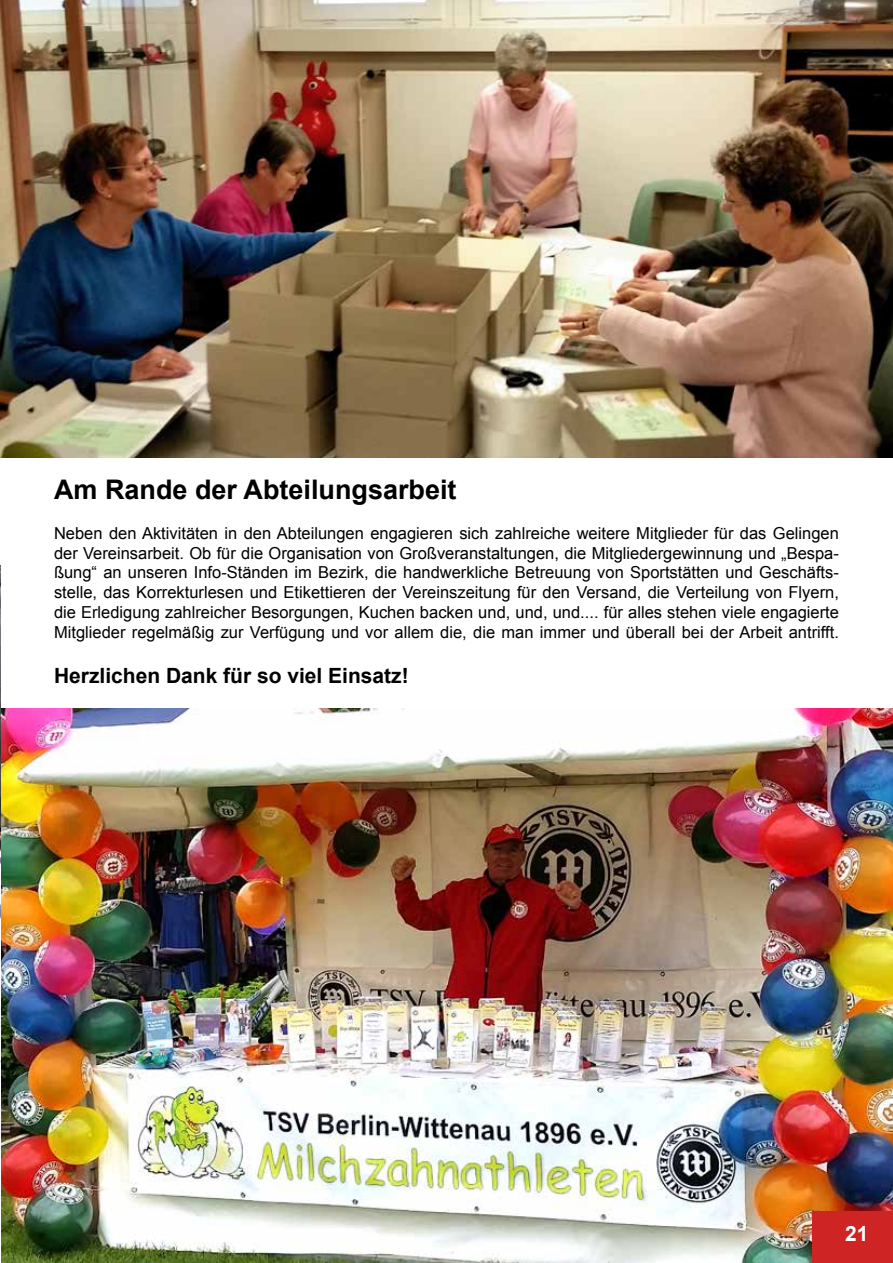
<style>
.page{position:relative;width:893px;height:1263px;background:#fff}
.page>*{position:absolute;margin:0;border:0;box-sizing:border-box;transform-origin:0 0}
.t1{font:700 27px "Arial";color:#000}
.t2{font:700 21px "Arial";color:#000}
.t3{font:700 21px "Arial";color:#fff}
.t4{font:16.5px/19.8px "Arial";color:#000;text-align:justify}
</style>
<div class="page">
<img style="left:1px;top:708px;width:892px;height:555px">
<div style="left:812px;top:1212px;width:81px;height:51px;background:#ce2424"></div>
<img style="left:0;top:566px;width:1px;height:497px">
<img style="left:1px;top:0;width:892px;height:457px">
<h1 class="t1" style="left:54px;top:471px;width:404px">Am Rande der Abteilungsarbeit</h1>
<p class="t4" style="left:54px;top:523px;width:786px">Neben den Aktivitäten in den Abteilungen engagieren sich zahlreiche weitere Mitglieder für das Gelingen der Vereinsarbeit. Ob für die Organisation von Großveranstaltungen, die Mitgliedergewinnung und „Bespa&shy;ßung“ an unseren Info-Ständen im Bezirk, die handwerkliche Betreuung von Sportstätten und Geschäfts&shy;stelle, das Korrekturlesen und Etikettieren der Vereinszeitung für den Versand, die Verteilung von Flyern, die Erledigung zahlreicher Besorgungen, Kuchen backen und, und, und.... für alles stehen viele engagierte Mitglieder regelmäßig zur Verfügung und vor allem die, die man immer und überall bei der Arbeit antrifft.</p>
<p class="t2" style="left:54px;top:661px;width:356px">Herzlichen Dank für so viel Einsatz!</p>
<p class="t3" style="left:845px;top:1219px;width:25px">21</p>
</div>
